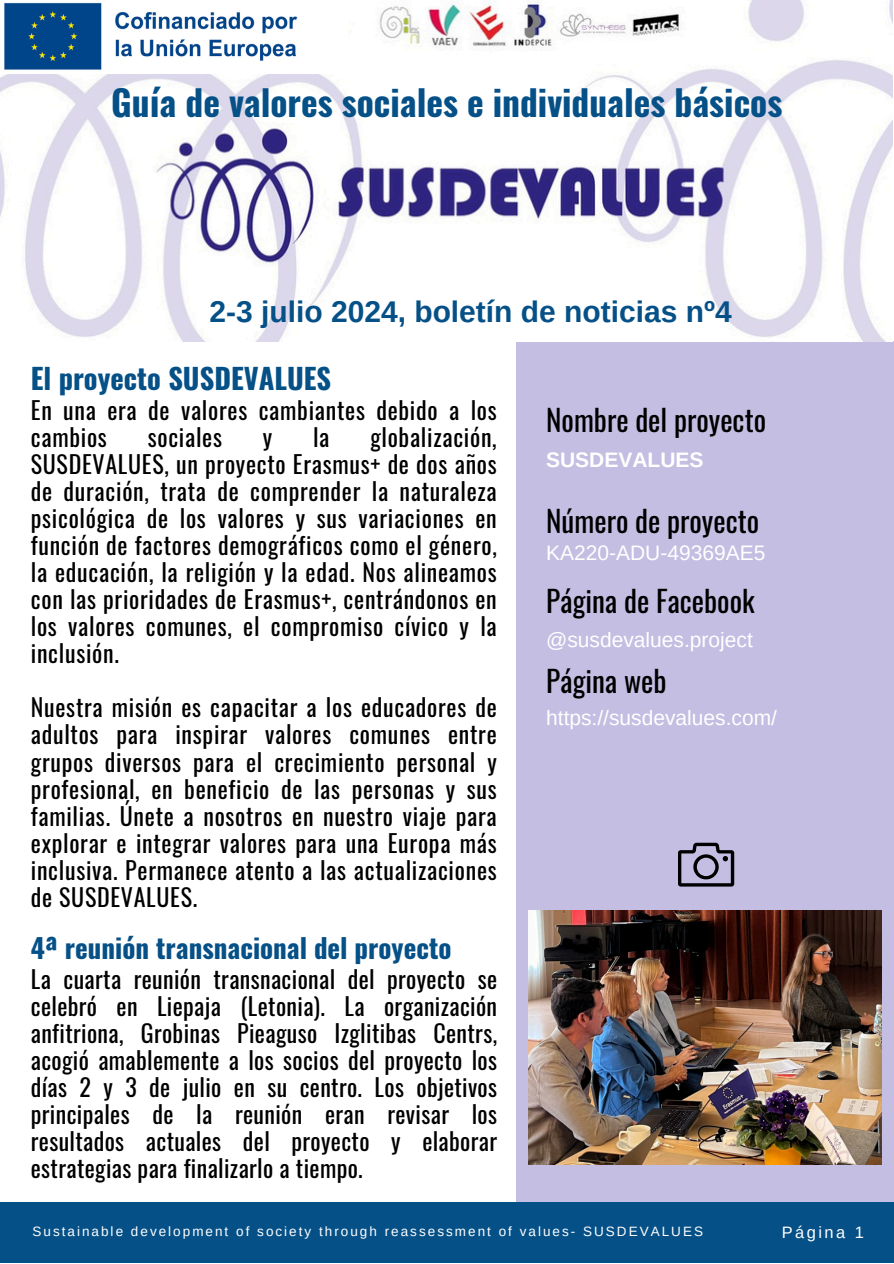
<style>
.page{position:relative;width:894px;height:1264px;background:#fff}
.page>*{position:absolute;margin:0;border:0;box-sizing:border-box;transform-origin:0 0}
.t1{font:700 35.4px "Oswald";color:#055087}
.t2{font:700 30px "Arimo";color:#055087}
.t3{font:29.25px "Oswald";color:#000}
.t4{font:700 28.5px "Oswald";color:#055087}
.t5{font:700 27px "Oswald";color:#055087}
.t6{font:24px/27px "Oswald";letter-spacing:.03em;color:#000;text-align:justify}
.t7{font:21px "Arimo";color:#fff}
.t8{font:700 21px "Arimo";color:#fff}
.t9{font:16.5px "Arimo";letter-spacing:.15em;color:#fff}
.t10{font:13.5px "Arimo";letter-spacing:.15em;color:#fff}
</style>
<div class="page">
<div style="left:516px;top:341px;width:376px;height:861px;background:#c3bee2"></div>
<img style="left:0;top:0;width:892px;height:341px">
<div style="left:0;top:1202px;width:892px;height:60px;background:#055087"></div>
<img style="left:528px;top:910px;width:352px;height:254px">
<svg style="left:678px;top:842px;width:56px;height:44px"></svg>
<img style="left:0;top:0;width:348px;height:73px">
<h2 class="t1" style="left:111px;top:75px;width:672px">Guía de valores sociales e individuales básicos</h2>
<p class="t2" style="left:209px;top:294px;width:523px">2-3 julio 2024, boletín de noticias nº4</p>
<p class="t4" style="left:31px;top:356px;width:302px">El proyecto SUSDEVALUES</p>
<p class="t6" style="left:31px;top:396px;width:467px">En una era de valores cambiantes debido a los cambios</p>
<p class="t6" style="left:31px;top:423px;width:467px;text-indent:339px">globalización, SUSDEVALUES, un proyecto Erasmus+ de dos años de duración, trata de comprender la naturaleza psicológica de los valores y sus variaciones en función de factores demográficos como el género, la educación, la religión y la edad. Nos alineamos con las prioridades de Erasmus+, centrándonos en los valores comunes, el compromiso cívico y la inclusión.</p>
<p class="t6" style="left:31px;top:693px;width:467px">Nuestra misión es capacitar a los educadores de adultos para inspirar valores comunes entre grupos diversos para el crecimiento personal y profesional, en beneficio de las personas y sus familias. Únete a nosotros en nuestro viaje para explorar e integrar valores para una Europa más inclusiva. Permanece atento a las actualizaciones de SUSDEVALUES.</p>
<p class="t6" style="left:148px;top:423px;width:76px">sociales</p>
<p class="t6" style="left:263px;top:423px;width:11px">y</p>
<p class="t6" style="left:313px;top:423px;width:18px">la</p>
<h4 class="t5" style="left:31px;top:927px;width:422px">4ª reunión transnacional del proyecto</h4>
<h4 class="t6" style="left:31px;top:964px;width:467px">La cuarta reunión transnacional del proyecto se celebró en Liepaja (Letonia). La organización anfitriona, Grobinas Pieaguso Izglitibas Centrs, acogió amablemente a los socios del proyecto los días 2 y 3 de julio en su centro. Los objetivos principales de la reunión eran revisar los resultados actuales del proyecto y elaborar estrategias para finalizarlo a tiempo.</h4>
<h6 class="t3" style="left:546px;top:396px;width:221px">Nombre del proyecto</h6>
<h5 class="t8" style="left:546px;top:448px;width:159px">SUSDEVALUES</h5>
<h6 class="t3" style="left:546px;top:498px;width:214px">Número de proyecto</h6>
<h6 class="t7" style="left:546px;top:541px;width:220px">KA220-ADU-49369AE5</h6>
<h6 class="t3" style="left:546px;top:578px;width:210px">Página de Facebook</h6>
<h6 class="t7" style="left:546px;top:628px;width:208px">@susdevalues.project</h6>
<h6 class="t3" style="left:546px;top:658px;width:122px">Página web</h6>
<h3 class="t7" style="left:546px;top:705px;width:232px">https://susdevalues.com/</h3>
<h4 class="t10" style="left:32px;top:1223px;width:671px">Sustainable development of society through reassessment of values- SUSDEVALUES</h4>
<h4 class="t9" style="left:781px;top:1223px;width:84px">Página 1</h4>
</div>
